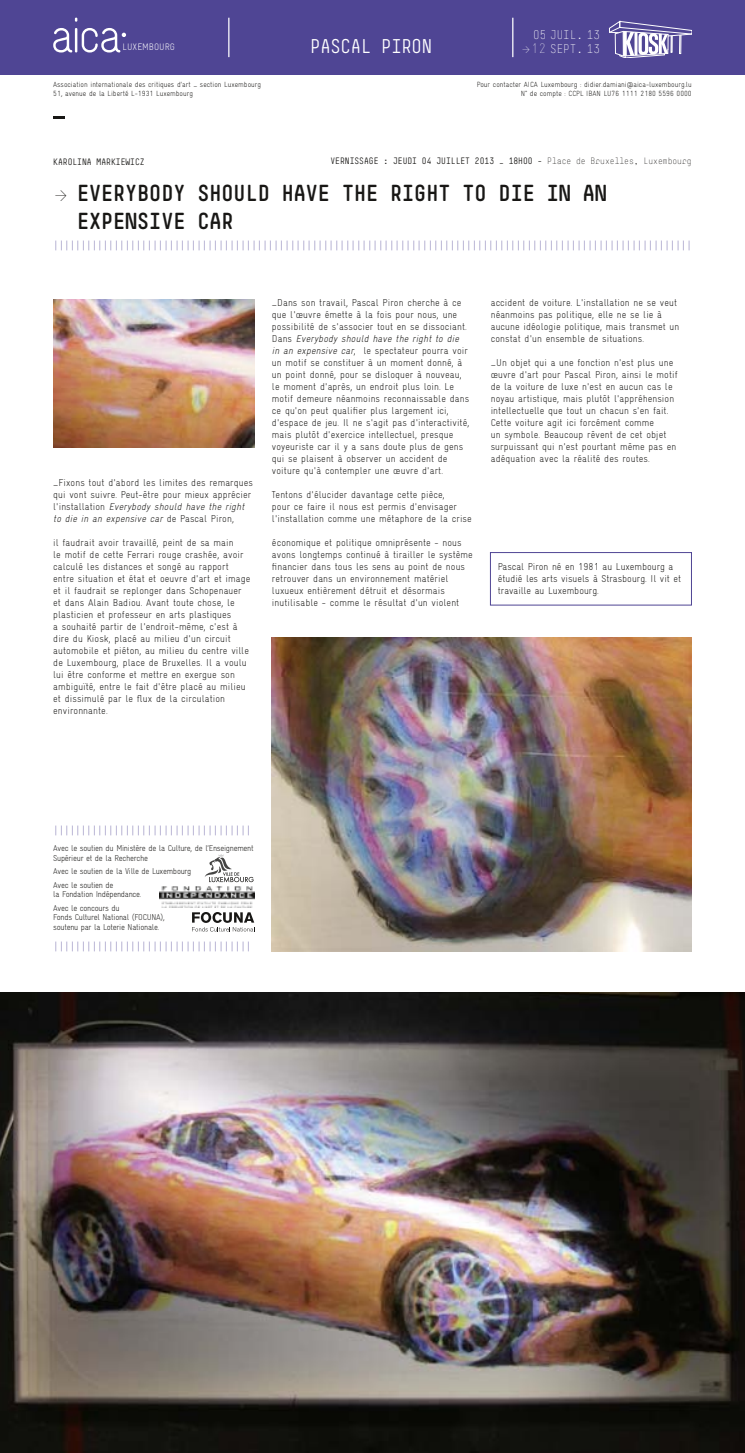
<style>
.page{position:relative;width:745px;height:1453px;background:#fff}
.page>*{position:absolute;margin:0;border:0;box-sizing:border-box;transform-origin:0 0}
.t1{font:700 21.88px/28.8px "Simple";color:#181715}
.t2{font:18.75px "Simple";letter-spacing:-.01em;color:#fff}
.t3{font:300 11.88px/13.8px "Simple";color:#fff}
.t4{font:300 10px/12px "Gravur Condensed";letter-spacing:.01em;color:#181715}
.t5{font:300 10px "Simple";color:#4f4594}
.t6{font:300 9.38px "Gravur Condensed";color:#fff}
.t7{font:8.75px "Simple";color:#181715}
.t8{font:300 8.5px/9.8px "Gravur Condensed";letter-spacing:-.03em;color:#181715}
.t9{font:300 7.5px/9px "Gravur Condensed";color:#181715}
.s1{font-family:"Gravur Condensed";font-weight:100;font-size:13.75px}
.s2{font-weight:300}
.s3{font-style:italic}
</style>
<div class="page">
<div style="left:0;top:0;width:744px;height:74px;background:#4f4594"></div>
<hr style="left:228px;top:18px;width:1px;height:39px;background:#fff">
<hr style="left:512px;top:18px;width:1px;height:39px;background:#fff">
<svg style="left:609px;top:21px;width:82px;height:37px"></svg>
<svg style="left:53px;top:116px;width:11px;height:2px"></svg>
<svg style="left:53px;top:28px;width:19px;height:25px"></svg>
<hr style="left:75px;top:28px;width:2px;height:25px;background:#fff">
<svg style="left:82px;top:28px;width:44px;height:25px"></svg>
<div style="left:490px;top:552px;width:201px;height:53px;border:1px solid #4f4594"></div>
<svg style="left:192px;top:912px;width:63px;height:19px"></svg>
<img style="left:159px;top:886px;width:95px;height:21px">
<svg style="left:204px;top:854px;width:49px;height:28px"></svg>
<img style="left:0;top:992px;width:744px;height:461px">
<img style="left:272px;top:637px;width:418px;height:314px">
<img style="left:53px;top:299px;width:201px;height:149px">
<p class="t6" style="left:123px;top:42px;width:54px">LUXEMBOURG</p>
<h2 class="t2" style="left:310px;top:35px;width:123px">PASCAL PIRON</h2>
<p class="t3" style="left:530px;top:28px;width:71px">05 JUIL. 13<br><span class="s1">12</span> SEPT. 13</p>
<p class="t9" style="left:53px;top:80px;width:209px">Association internationale des critiques d’art _ section Luxembourg<br>51, avenue de la Liberté L-1931 Luxembourg</p>
<p class="t9" style="left:476px;top:80px;width:216px;text-align:right">Pour contacter AICA Luxembourg : didier.damiani@aica-luxembourg.lu<br>N° de compte : CCPL IBAN LU76 1111 2180 5596 0000</p>
<p class="t7" style="left:330px;top:156px;width:11px">VERNISSA</p>
<p class="t7" style="left:369px;top:156px;width:324px">GE : JEUDI 04 JUILLET 2013 _ 18H00 - <span class="s2">Place de Bruxelles, Luxembourg</span></p>
<p class="t7" style="left:53px;top:156px;width:93px">KAROLINA MARKIEWICZ</p>
<h1 class="t1" style="left:77px;top:178px;width:531px">EVERYBODY SHOULD HAVE THE RIGHT TO DIE IN AN<br>EXPENSIVE CAR</h1>
<p class="t5" style="left:53px;top:239px;width:639px">||||||||||||||||||||||||||||||||||||||||||||||||||||||||||||||||||||||||||||||||||||||||||||||||||||||||||||||||||||</p>
<p class="t4" style="left:53px;top:476px;width:201px">_Fixons tout d'abord les limites des remarques qui vont suivre. Peut-être pour mieux apprécier l ' i n s t a l l a t i o n <span class="s3">Everybody should have the right to die in an expensive car</span> d e Pa s c a l P i r o n,</p>
<p class="t4" style="left:53px;top:536px;width:198px">il faudrait avoir travaillé, peint de sa main<br>le motif de cette Ferrari rouge crashée, avoir calculé les distances et songé au rapport entre situation et état et oeuvre d'art et image et il faudrait se replonger dans Schopenauer et dans Alain Badiou. Avant toute chose, le plasticien et professeur en arts plastiques<br>a souhaité partir de l'endroit-même, c'est à dire du Kiosk, placé au milieu d'un circuit automobile et piéton, au milieu du centre ville de Luxembourg, place de Bruxelles. Il a voulu lui être conforme et mettre en exergue son ambiguïté, entre le fait d'être placé au milieu et dissimulé par le flux de la circulation environnante.</p>
<p class="t4" style="left:272px;top:296px;width:199px">_Dans son travail, Pascal Piron cherche à ce que l'œuvre émette à la fois pour nous, une possibilité de s'associer tout en se dissociant.<br>D a n s <span class="s3">Everybody should have the right to die in an expensive car</span>, le spectateur pourra voir un motif se constituer à un moment donné, à un point donné, pour se disloquer à nouveau, le moment d'après, un endroit plus loin. Le motif demeure néanmoins reconnaissable dans ce qu'on peut qualifier plus largement ici, d'espace de jeu. Il ne s'agit pas d'interactivité, mais plutôt d'exercice intellectuel, presque voyeuriste car il y a sans doute plus de gens qui se plaisent à observer un accident de voiture qu'à contempler une œuvre d'art.</p>
<p class="t4" style="left:272px;top:488px;width:201px">Tentons d'élucider davantage cette pièce,<br>pour ce faire il nous est permis d'envisager l'installation comme une métaphore de la crise</p>
<p class="t4" style="left:272px;top:536px;width:202px">économique et politique omniprésente - nous avons longtemps continué à tirailler le système financier dans tous les sens au point de nous retrouver dans un environnement matériel luxueux entièrement détruit et désormais inutilisable - comme le résultat d'un violent</p>
<p class="t4" style="left:490px;top:296px;width:190px">accident de voiture. L'installation ne se veut néanmoins pas politique, elle ne se lie à aucune idéologie politique, mais transmet un constat d'un ensemble de situations.</p>
<p class="t4" style="left:490px;top:356px;width:188px">_Un objet qui a une fonction n'est plus une œuvre d'art pour Pascal Piron, ainsi le motif de la voiture de luxe n'est en aucun cas le noyau artistique, mais plutôt l'appréhension intellectuelle que tout un chacun s'en fait.<br>Cette voiture agit ici forcément comme<br>un symbole. Beaucoup rêvent de cet objet surpuissant qui n'est pourtant même pas en adéquation avec la réalité des routes.</p>
<p class="t4" style="left:497px;top:560px;width:185px">Pascal Piron né en 1981 au Luxembourg a étudié les arts visuels à Strasbourg. Il vit et travaille au Luxembourg.</p>
<p class="t5" style="left:53px;top:823px;width:199px">||||||||||||||||||||||||||||||||||||</p>
<p class="t8" style="left:53px;top:843px;width:202px">Avec le soutien du Ministère de la Culture, de l’Enseignement<br>Supérieur et de la Recherche</p>
<p class="t8" style="left:53px;top:865px;width:140px;line-height:13.2px">Avec le soutien de la Ville de Luxembourg<br>Avec le soutien de</p>
<p class="t8" style="left:53px;top:888px;width:90px;line-height:13.2px">la Fondation Indépendance.<br>Avec le concours du</p>
<p class="t8" style="left:53px;top:912px;width:113px">Fonds Culturel National (FOCUNA), soutenu par la Loterie Nationale.</p>
<p class="t5" style="left:53px;top:939px;width:199px">||||||||||||||||||||||||||||||||||||</p>
</div>
